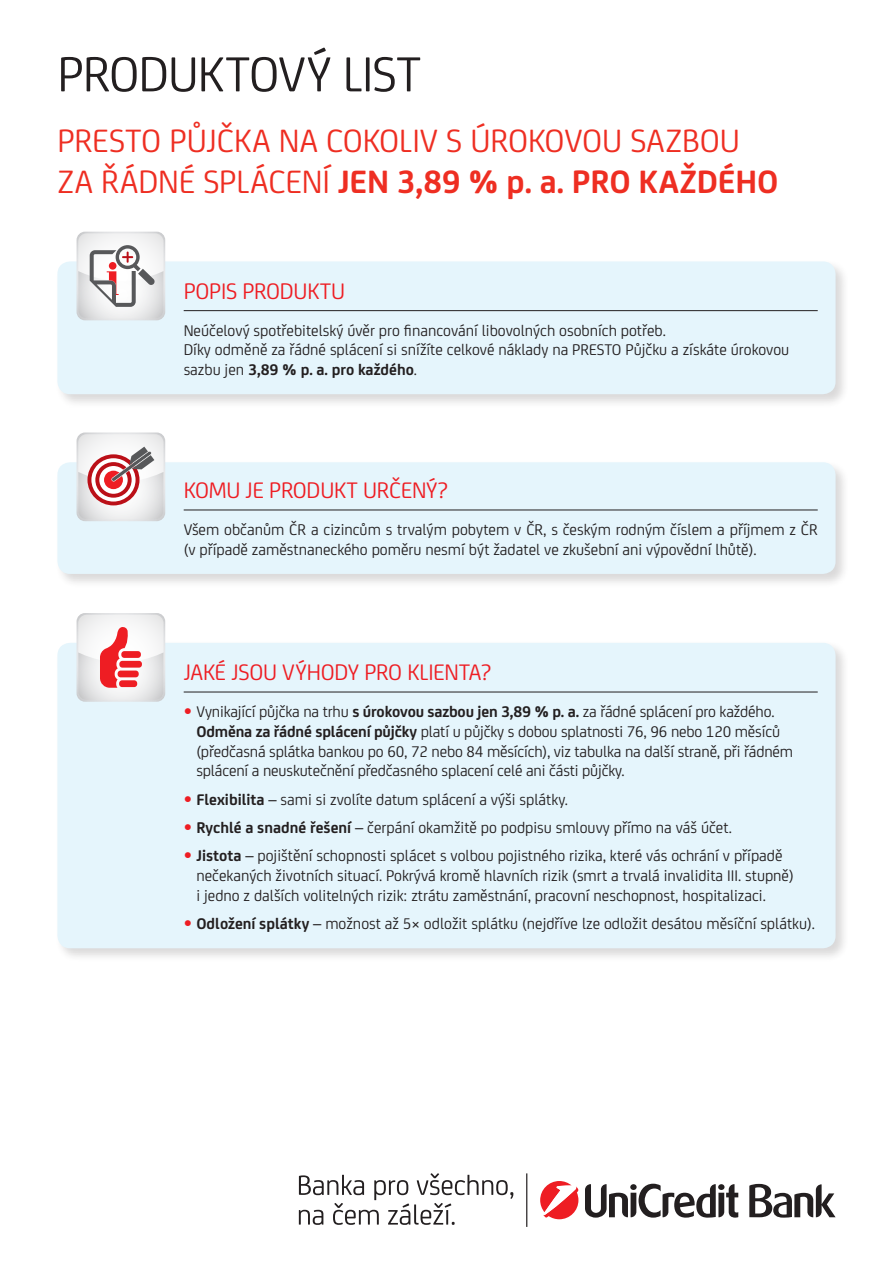
<style>
.page{position:relative;width:893px;height:1263px;background:#fff}
.page>*{position:absolute;margin:0;border:0;box-sizing:border-box;transform-origin:0 0}
.t1{font:52.5px "Uni Credit";letter-spacing:-.02em;color:#231f20}
.t2{font:34.5px/41.4px "Uni Credit";letter-spacing:-.005em;color:#ee2e22}
.t3{font:24px "Uni Credit";letter-spacing:-.01em;color:#ee1d23}
.t4{font:16.5px/19.8px "Uni Credit";color:#231f20}
.s1{font-weight:700}
.s2{font-family:"Helvetica Neue LT Pro";font-weight:700;color:#ee1d23}
</style>
<div class="page">
<svg style="left:540px;top:1181px;width:38px;height:38px"></svg>
<svg style="left:585px;top:1184px;width:153px;height:33px"></svg>
<svg style="left:749px;top:1184px;width:87px;height:33px"></svg>
<svg style="left:299px;top:1173px;width:214px;height:52px"></svg>
<hr style="left:526px;top:1173px;width:1px;height:54px;background:#231f20">
<div style="left:55px;top:259px;width:795px;height:149px;background:#231f20;opacity:.17"></div>
<div style="left:57px;top:261px;width:779px;height:133px;background:#e5f5fc;border-radius:13px"></div>
<hr style="left:184px;top:310px;width:634px;height:1px;background:#231f20">
<svg style="left:77px;top:232px;width:88px;height:88px"></svg>
<div style="left:109px;top:262px;width:7px;height:8px;background:#ee1d23;border-radius:50%"></div>
<div style="left:55px;top:641px;width:795px;height:321px;background:#231f20;opacity:.17"></div>
<div style="left:57px;top:643px;width:779px;height:305px;background:#e5f5fc;border-radius:13px"></div>
<hr style="left:184px;top:692px;width:634px;height:1px;background:#231f20">
<svg style="left:77px;top:613px;width:88px;height:89px"></svg>
<div style="left:55px;top:460px;width:795px;height:128px;background:#231f20;opacity:.17"></div>
<div style="left:57px;top:462px;width:779px;height:112px;background:#e5f5fc;border-radius:13px"></div>
<hr style="left:184px;top:510px;width:634px;height:1px;background:#231f20">
<svg style="left:77px;top:432px;width:88px;height:89px"></svg>
<h1 class="t1" style="left:57px;top:37px;width:365px">PRODUKTOVÝ LIST</h1>
<h2 class="t2" style="left:57px;top:118px;width:722px">PRESTO PŮJČKA NA COKOLIV S ÚROKOVOU SAZBOU<br>ZA ŘÁDNÉ SPLÁCENÍ <span class="s1">JEN 3,89 % p. a. PRO KAŽDÉHO</span></h2>
<h3 class="t3" style="left:184px;top:274px;width:163px">POPIS PRODUKTU</h3>
<p class="t4" style="left:184px;top:319px;width:607px">Neúčelový spotřebitelský úvěr pro financování libovolných osobních potřeb.<br>Díky odměně za řádné splácení si snížíte celkové náklady na PRESTO Půjčku a získáte úrokovou sazbu jen <span class="s1">3,89 % p. a. pro každého</span>.</p>
<h3 class="t3" style="left:184px;top:473px;width:266px">KOMU JE PRODUKT URČENÝ?</h3>
<p class="t4" style="left:184px;top:519px;width:635px">Všem občanům ČR a cizincům s trvalým pobytem v ČR, s českým rodným číslem a příjmem z ČR (v případě zaměstnaneckého poměru nesmí být žadatel ve zkušební ani výpovědní lhůtě).</p>
<h3 class="t3" style="left:184px;top:655px;width:309px">JAKÉ JSOU VÝHODY PRO KLIENTA?</h3>
<p class="t4" style="left:196px;top:701px;width:598px;text-indent:-13px"><span class="s2">•</span> Vynikající půjčka na trhu <span class="s1">s úrokovou sazbou jen 3,89 % p. a.</span> za řádné splácení pro každého.<br><span class="s1">Odměna za řádné splácení půjčky</span> platí u půjčky s dobou splatnosti 76, 96 nebo 120 měsíců (předčasná splátka bankou po 60, 72 nebo 84 měsících), viz tabulka na další straně, při řádném splácení a neuskutečnění předčasného splacení celé ani části půjčky.</p>
<p class="t4" style="left:184px;top:788px;width:386px"><span class="s2">•</span> <span class="s1">Flexibilita</span> – sami si zvolíte datum splácení a výši splátky.</p>
<p class="t4" style="left:184px;top:817px;width:550px"><span class="s2">•</span> <span class="s1">Rychlé a snadné řešení</span> – čerpání okamžitě po podpisu smlouvy přímo na váš účet.</p>
<p class="t4" style="left:196px;top:845px;width:599px;text-indent:-13px"><span class="s2">•</span> <span class="s1">Jistota</span> – pojištění schopnosti splácet s volbou pojistného rizika, které vás ochrání v případě nečekaných životních situací. Pokrývá kromě hlavních rizik (smrt a trvalá invalidita III. stupně) i jedno z dalších volitelných rizik: ztrátu zaměstnání, pracovní neschopnost, hospitalizaci.</p>
<p class="t4" style="left:184px;top:913px;width:633px"><span class="s2">•</span> <span class="s1">Odložení splátky</span> – možnost až 5× odložit splátku (nejdříve lze odložit desátou měsíční splátku).</p>
</div>
